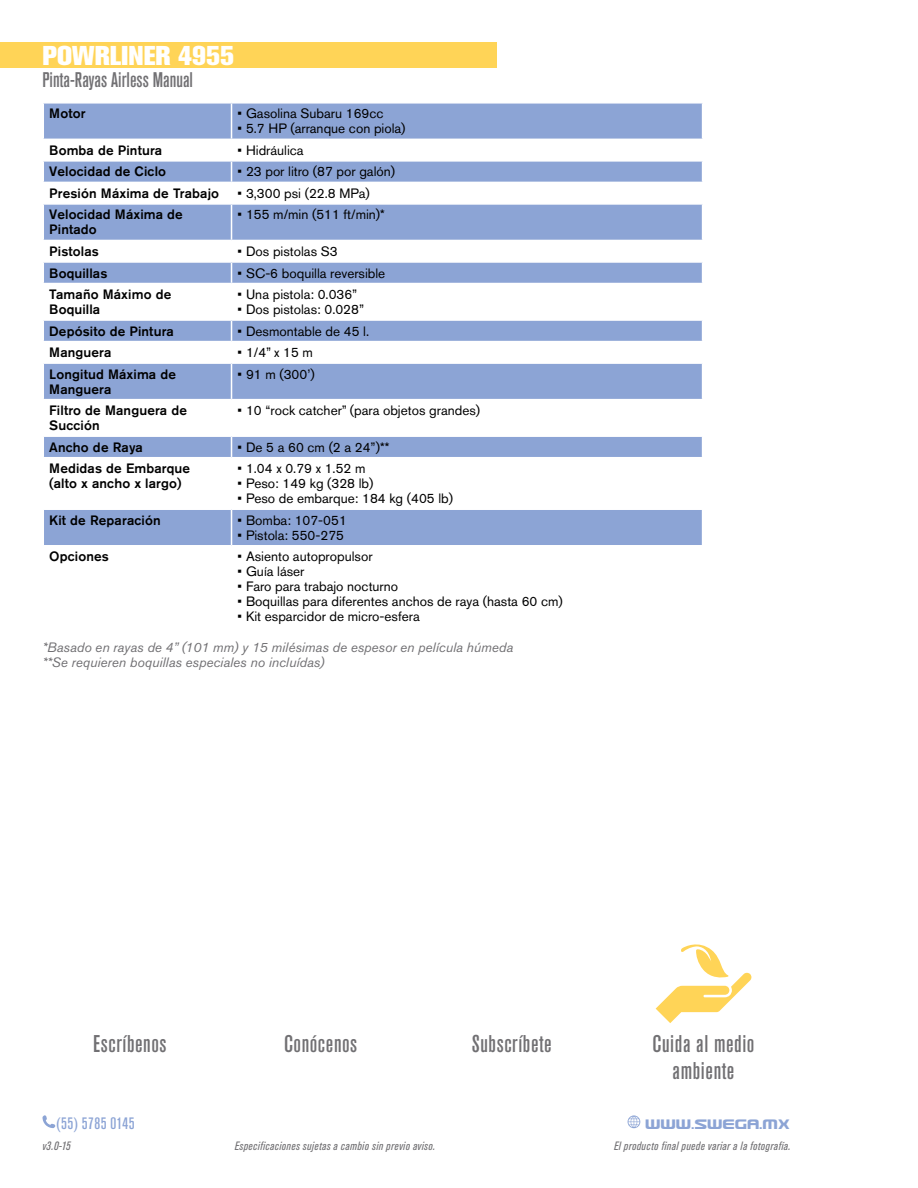
<style>
.page{position:relative;width:918px;height:1188px;background:#fff}
.page>*{position:absolute;margin:0;border:0;box-sizing:border-box;transform-origin:0 0}
.t1{font:27px "Akzidenz Grotesk BQ X Bold Alt";color:#fff}
.t2{font:500 condensed 24px/27px "Akzidenz Grotesk BQ";letter-spacing:.025em;color:#717073;text-align:center}
.t3{font:500 condensed 21px "Akzidenz Grotesk BQ";color:#717073}
.t4{font:500 condensed 16.5px "Akzidenz Grotesk BQ";letter-spacing:.025em;color:#8ca4d5}
.t5{font:16.5px "Usuzi";color:#8ca4d5}
.t6{font:13.5px "Akzidenz Grotesk BQ";color:#000}
.t7{font:500 13.5px/15px "Akzidenz Grotesk BQ";letter-spacing:.01em;color:#000}
.t8{font:italic 13.5px/15px "Akzidenz Grotesk BQ";color:#717073}
.t9{font:italic condensed 12px "Akzidenz Grotesk BQ";letter-spacing:.04em;color:#717073}
</style>
<div class="page">
<svg style="left:42px;top:1115px;width:13px;height:13px"></svg>
<svg style="left:628px;top:1115px;width:12px;height:13px"></svg>
<div style="left:0;top:43px;width:496px;height:25px;background:#ffd457"></div>
<div style="left:44px;top:104px;width:658px;height:35px;background:#8ca4d5"></div>
<svg style="left:44px;top:162px;width:658px;height:383px"></svg>
<hr style="left:231px;top:104px;width:1px;height:35px;background:#fff">
<hr style="left:43px;top:182px;width:189px;height:1px;background:#fff">
<hr style="left:232px;top:182px;width:471px;height:1px;background:#fff">
<svg style="left:231px;top:161px;width:1px;height:42px"></svg>
<hr style="left:43px;top:203px;width:189px;height:2px;background:#fff">
<hr style="left:232px;top:203px;width:471px;height:2px;background:#fff">
<hr style="left:231px;top:205px;width:1px;height:35px;background:#fff">
<hr style="left:43px;top:240px;width:189px;height:1px;background:#fff">
<hr style="left:232px;top:240px;width:471px;height:1px;background:#fff">
<hr style="left:43px;top:261px;width:189px;height:2px;background:#fff">
<hr style="left:232px;top:261px;width:471px;height:2px;background:#fff">
<svg style="left:231px;top:241px;width:1px;height:42px"></svg>
<hr style="left:43px;top:283px;width:189px;height:1px;background:#fff">
<hr style="left:232px;top:283px;width:471px;height:1px;background:#fff">
<hr style="left:231px;top:284px;width:1px;height:35px;background:#fff">
<hr style="left:43px;top:319px;width:189px;height:2px;background:#fff">
<hr style="left:232px;top:319px;width:471px;height:2px;background:#fff">
<hr style="left:43px;top:341px;width:189px;height:1px;background:#fff">
<hr style="left:232px;top:341px;width:471px;height:1px;background:#fff">
<svg style="left:231px;top:321px;width:1px;height:41px"></svg>
<hr style="left:43px;top:362px;width:189px;height:2px;background:#fff">
<hr style="left:232px;top:362px;width:471px;height:2px;background:#fff">
<hr style="left:231px;top:364px;width:1px;height:35px;background:#fff">
<hr style="left:43px;top:399px;width:189px;height:1px;background:#fff">
<hr style="left:232px;top:399px;width:471px;height:1px;background:#fff">
<hr style="left:231px;top:400px;width:1px;height:35px;background:#fff">
<hr style="left:43px;top:435px;width:189px;height:2px;background:#fff">
<hr style="left:232px;top:435px;width:471px;height:2px;background:#fff">
<svg style="left:231px;top:437px;width:1px;height:20px"></svg>
<hr style="left:43px;top:457px;width:189px;height:1px;background:#fff">
<hr style="left:232px;top:457px;width:471px;height:1px;background:#fff">
<hr style="left:231px;top:458px;width:1px;height:50px;background:#fff">
<hr style="left:43px;top:508px;width:189px;height:2px;background:#fff">
<hr style="left:232px;top:508px;width:471px;height:2px;background:#fff">
<hr style="left:231px;top:510px;width:1px;height:35px;background:#fff">
<svg style="left:656px;top:944px;width:95px;height:79px"></svg>
<h1 class="t1" style="left:43px;top:40px;width:193px">POWRLINER 4955</h1>
<h3 class="t3" style="left:43px;top:68px;width:152px">Pinta-Rayas Airless Manual</h3>
<p class="t7" style="left:49px;top:106px;width:38px">Motor</p>
<p class="t6" style="left:238px;top:106px;width:148px">• Gasolina Subaru 169cc</p>
<p class="t6" style="left:238px;top:121px;width:170px">• 5.7 HP (arranque con piola)</p>
<p class="t7" style="left:49px;top:142px;width:115px">Bomba de Pintura</p>
<p class="t6" style="left:238px;top:142px;width:68px">• Hidráulica</p>
<p class="t7" style="left:49px;top:164px;width:118px">Velocidad de Ciclo</p>
<p class="t6" style="left:238px;top:164px;width:159px">• 23 por litro (87 por galón)</p>
<p class="t7" style="left:49px;top:185px;width:171px">Presión Máxima de Trabajo</p>
<p class="t6" style="left:238px;top:185px;width:134px">• 3,300 psi (22.8 MPa)</p>
<p class="t7" style="left:49px;top:207px;width:135px">Velocidad Máxima de<br>Pintado</p>
<p class="t6" style="left:238px;top:207px;width:149px">• 155 m/min (511 ft/min)*</p>
<p class="t7" style="left:49px;top:243px;width:51px">Pistolas</p>
<p class="t6" style="left:238px;top:243px;width:102px">• Dos pistolas S3</p>
<p class="t7" style="left:49px;top:265px;width:60px">Boquillas</p>
<p class="t6" style="left:238px;top:265px;width:149px">• SC-6 boquilla reversible</p>
<p class="t7" style="left:49px;top:287px;width:124px">Tamaño Máximo de<br>Boquilla</p>
<p class="t6" style="left:238px;top:286px;width:121px">• Una pistola: 0.036”</p>
<p class="t6" style="left:238px;top:301px;width:128px">• Dos pistolas: 0.028”</p>
<p class="t7" style="left:49px;top:323px;width:126px">Depósito de Pintura</p>
<p class="t6" style="left:238px;top:323px;width:133px">• Desmontable de 45 l.</p>
<p class="t7" style="left:49px;top:345px;width:64px">Manguera</p>
<p class="t6" style="left:238px;top:344px;width:77px">• 1/4” x 15 m</p>
<p class="t7" style="left:49px;top:366px;width:128px">Longitud Máxima de<br>Manguera</p>
<p class="t6" style="left:238px;top:366px;width:79px">• 91 m (300’)</p>
<p class="t7" style="left:49px;top:403px;width:139px">Filtro de Manguera de<br>Succión</p>
<p class="t6" style="left:238px;top:402px;width:244px">• 10 “rock catcher” (para objetos grandes)</p>
<p class="t7" style="left:49px;top:439px;width:95px">Ancho de Raya</p>
<p class="t6" style="left:238px;top:439px;width:153px">• De 5 a 60 cm (2 a 24”)**</p>
<p class="t7" style="left:49px;top:461px;width:142px">Medidas de Embarque (alto x ancho x largo)</p>
<p class="t6" style="left:238px;top:461px;width:130px">• 1.04 x 0.79 x 1.52 m</p>
<p class="t6" style="left:238px;top:476px;width:137px">• Peso: 149 kg (328 lb)</p>
<p class="t6" style="left:238px;top:491px;width:217px">• Peso de embarque: 184 kg (405 lb)</p>
<p class="t7" style="left:49px;top:512px;width:113px">Kit de Reparación</p>
<p class="t6" style="left:238px;top:512px;width:111px">• Bomba: 107-051</p>
<p class="t6" style="left:238px;top:527px;width:108px">• Pistola: 550-275</p>
<p class="t7" style="left:49px;top:549px;width:61px">Opciones</p>
<p class="t6" style="left:238px;top:549px;width:137px">• Asiento autopropulsor</p>
<p class="t6" style="left:238px;top:564px;width:69px">• Guía láser</p>
<p class="t6" style="left:238px;top:579px;width:162px">• Faro para trabajo nocturno</p>
<p class="t6" style="left:238px;top:594px;width:327px">• Boquillas para diferentes anchos de raya (hasta 60 cm)</p>
<p class="t6" style="left:238px;top:609px;width:184px">• Kit esparcidor de micro-esfera</p>
<p class="t8" style="left:43px;top:640px;width:472px">*Basado en rayas de 4” (101 mm) y 15 milésimas de espesor en película húmeda **Se requieren boquillas especiales no incluídas)</p>
<h2 class="t2" style="left:93px;top:1030px;width:75px">Escríbenos</h2>
<h2 class="t2" style="left:284px;top:1030px;width:75px">Conócenos</h2>
<h2 class="t2" style="left:472px;top:1030px;width:81px">Subscríbete</h2>
<h2 class="t2" style="left:653px;top:1030px;width:103px">Cuida al medio ambiente</h2>
<p class="t4" style="left:57px;top:1114px;width:80px">(55) 5785 0145</p>
<p class="t5" style="left:646px;top:1115px;width:146px">WWW.SWEGA.MX</p>
<p class="t9" style="left:43px;top:1139px;width:30px">v3.0-15</p>
<p class="t9" style="left:235px;top:1139px;width:202px">Especificaciones sujetas a cambio sin previo aviso.</p>
<p class="t9" style="left:614px;top:1139px;width:178px">El producto final puede variar a la fotografía.</p>
</div>
